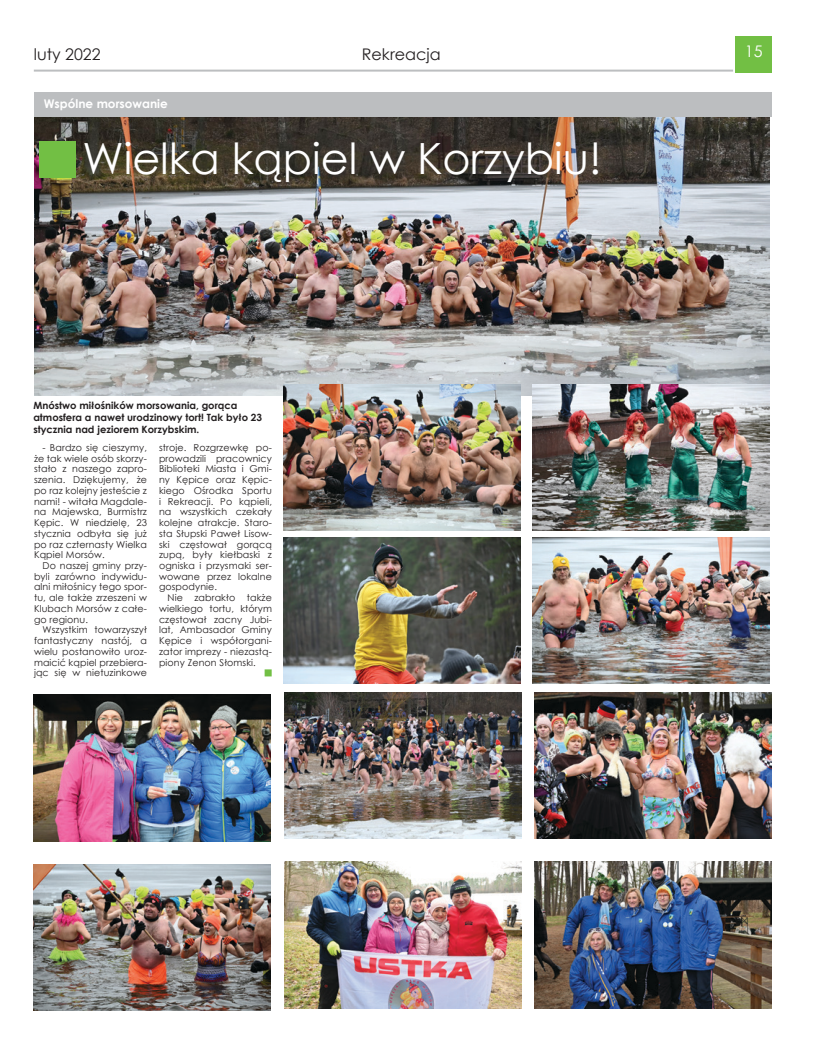
<style>
.page{position:relative;width:820px;height:1049px;background:#fff}
.page>*{position:absolute;margin:0;border:0;box-sizing:border-box;transform-origin:0 0}
.t1{font:43px "Century Gothic";color:#fff}
.t2{font:16px "Century Gothic";color:#231f20}
.t3{font:16px "Century Gothic";color:#fff}
.t4{font:700 12px "Century Gothic";color:#fff}
.t5{font:700 10px/12px "Century Gothic";color:#231f20}
.t6{font:9.5px/10.7px "Century Gothic";letter-spacing:.01em;color:#231f20;text-align:justify}
</style>
<div class="page">
<img style="left:34px;top:117px;width:735px;height:279px">
<hr style="left:34px;top:70px;width:698px;height:2px;background:#bcbec0">
<div style="left:735px;top:36px;width:36px;height:36px;background:#72bf44"></div>
<div style="left:34px;top:93px;width:737px;height:24px;background:#bcbec0"></div>
<div style="left:39px;top:142px;width:36px;height:36px;background:#72bf44"></div>
<img style="left:33px;top:864px;width:237px;height:146px">
<img style="left:33px;top:695px;width:237px;height:146px">
<img style="left:284px;top:862px;width:237px;height:146px">
<img style="left:284px;top:693px;width:237px;height:146px">
<img style="left:534px;top:862px;width:237px;height:146px">
<img style="left:534px;top:693px;width:237px;height:146px">
<img style="left:283px;top:538px;width:237px;height:146px">
<img style="left:532px;top:538px;width:237px;height:146px">
<img style="left:283px;top:384px;width:237px;height:146px">
<img style="left:532px;top:384px;width:237px;height:146px">
<h2 class="t2" style="left:34px;top:43px;width:68px">luty 2022</h2>
<h2 class="t2" style="left:361px;top:43px;width:80px">Rekreacja</h2>
<h2 class="t3" style="left:744px;top:40px;width:19px">15</h2>
<p class="t4" style="left:44px;top:94px;width:125px">Wspólne morsowanie</p>
<h1 class="t1" style="left:82px;top:128px;width:520px">Wielka kąpiel w Korzybiu!</h1>
<p class="t5" style="left:33px;top:399px;width:230px">Mnóstwo miłośników morsowania, gorąca atmosfera a nawet urodzinowy tort! Tak było 23 stycznia nad jeziorem Korzybskim.</p>
<p class="t6" style="left:159px;top:442px;width:114px">stroje. Rozgrzewkę po&shy;prowadzili pracownicy Biblioteki Miasta i Gmi&shy;ny Kępice oraz Kępic&shy;kiego Ośrodka Sportu i Rekreacji. Po kąpieli, na wszystkich czekały kolejne atrakcje. Staro&shy;sta Słupski Paweł Lisow&shy;ski częstował gorącą zupą, były kiełbaski z ogniska i przysmaki ser&shy;wowane przez lokalne gospodynie.</p>
<p class="t6" style="left:159px;top:592px;width:114px;text-indent:9px">Nie zabrakło także wielkiego tortu, którym częstował zacny Jubi&shy;lat, Ambasador Gminy Kępice i współorgani&shy;zator imprezy - niezastą&shy;piony Zenon Słomski.</p>
<p class="t6" style="left:34px;top:442px;width:114px;text-indent:9px">- Bardzo się cieszymy, że tak wiele osób skorzy&shy;stało z naszego zapro&shy;szenia. Dziękujemy, że po raz kolejny jesteście z nami! - witała Magdale&shy;na Majewska, Burmistrz Kępic. W niedzielę, 23 stycznia odbyła się już po raz czternasty Wielka Kąpiel Morsów.</p>
<p class="t6" style="left:34px;top:560px;width:114px;text-indent:9px">Do naszej gminy przy&shy;byli zarówno indywidu&shy;alni miłośnicy tego spor&shy;tu, ale także zrzeszeni w Klubach Morsów z całe&shy;go regionu.</p>
<p class="t6" style="left:34px;top:624px;width:114px;text-indent:9px">Wszystkim towarzyszył fantastyczny nastój, a wielu postanowiło uroz&shy;maicić kąpiel przebiera&shy;jąc się w nietuzinkowe</p>
</div>
